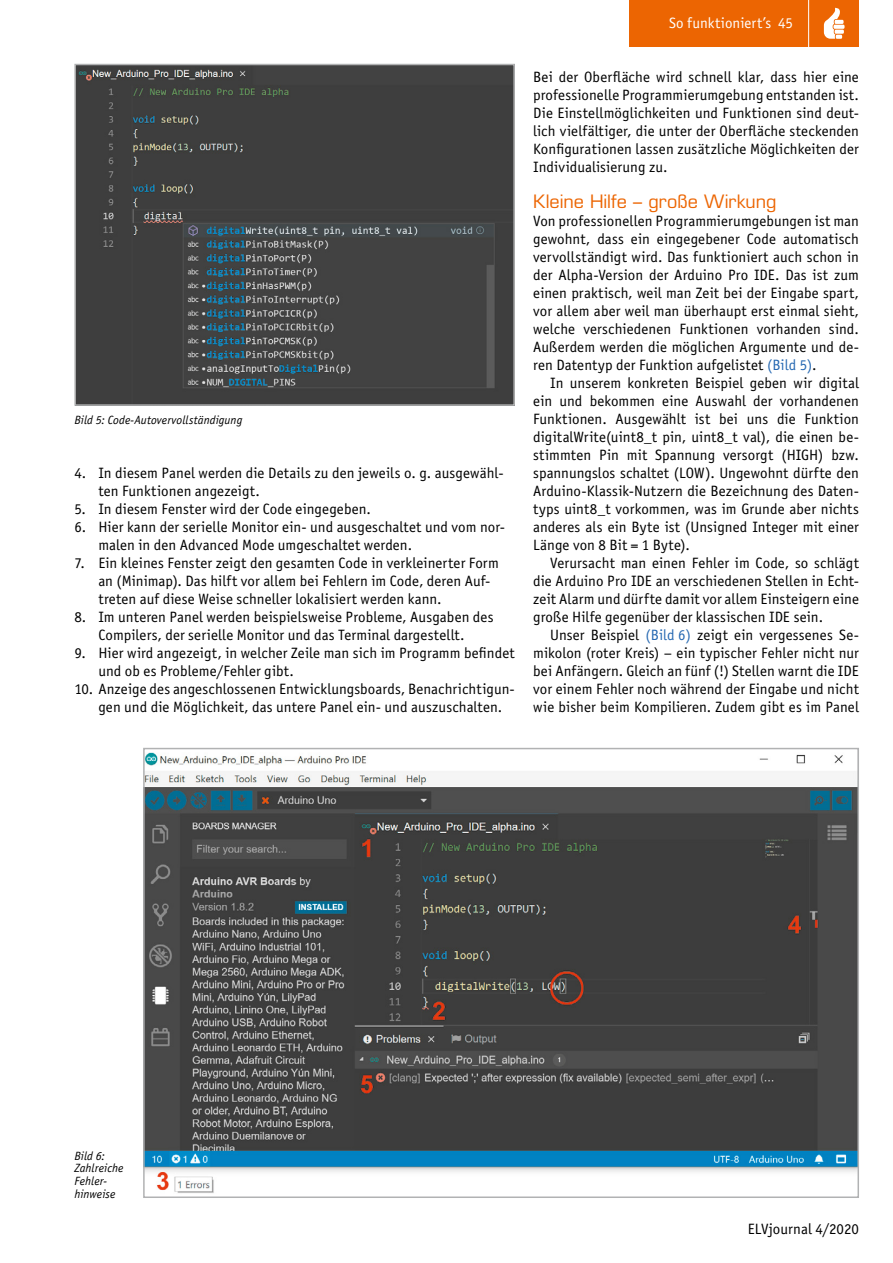
<style>
.page{position:relative;width:893px;height:1263px;background:#fff}
.page>*{position:absolute;margin:0;border:0;box-sizing:border-box;transform-origin:0 0}
.Subhead_5{font:18px "Eurostile LT Std";color:#ec6502}
.Fließtext_Neuer_Absa{font:15px/18px "Officina Sans Book ITC";letter-spacing:.005em;color:#000}
.Fließtext_Neue_Zeile{font:15px/18px "Officina Sans Book ITC";letter-spacing:.005em;color:#000;text-align:justify}
.t1{font:15px "Officina Sans Book ITC";color:#fff}
.Bildunterschrift{font:italic 12px/12.8px "Officina Sans Book ITC";letter-spacing:.005em;color:#000}
.s1{color:#2769b2}
</style>
<div class="page">
<div style="left:629px;top:0;width:230px;height:47px;background:#ec6502"></div>
<hr style="left:808px;top:0;width:1px;height:51px;background:#fff">
<svg style="left:824px;top:7px;width:20px;height:32px"></svg>
<img style="left:77px;top:67px;width:435px;height:336px">
<div style="left:74px;top:64px;width:441px;height:342px;border:2px solid #b1b2b3"></div>
<img style="left:146px;top:752px;width:710px;height:441px">
<div style="left:143px;top:748px;width:716px;height:450px;border:2px solid #b1b2b3"></div>
<p class="Bildunterschrift" style="left:74px;top:413px;width:169px">Bild 5: Code-Autovervollständigung</p>
<p class="Fließtext_Neuer_Absa" style="left:98px;top:463px;width:407px;text-indent:-24px">4. In diesem Panel werden die Details zu den jeweils o. g. ausgewähl&shy;ten Funktionen angezeigt.</p>
<p class="Fließtext_Neuer_Absa" style="left:74px;top:499px;width:298px">5. In diesem Fenster wird der Code eingegeben.</p>
<p class="Fließtext_Neuer_Absa" style="left:98px;top:517px;width:408px;text-indent:-24px">6. Hier kann der serielle Monitor ein- und ausgeschaltet und vom nor&shy;malen in den Advanced Mode umgeschaltet werden.</p>
<p class="Fließtext_Neuer_Absa" style="left:98px;top:553px;width:402px;text-indent:-24px">7. Ein kleines Fenster zeigt den gesamten Code in verkleinerter Form an (Minimap). Das hilft vor allem bei Fehlern im Code, deren Auf&shy;treten auf diese Weise schneller lokalisiert werden kann.</p>
<p class="Fließtext_Neuer_Absa" style="left:74px;top:607px;width:421px;text-align:center">8. Im unteren Panel werden beispielsweise Probleme, Ausgaben des<br>Compilers, der serielle Monitor und das Terminal dargestellt.</p>
<p class="Fließtext_Neuer_Absa" style="left:98px;top:643px;width:418px;text-indent:-24px">9. Hier wird angezeigt, in welcher Zeile man sich im Programm befindet und ob es Probleme/Fehler gibt.</p>
<p class="Fließtext_Neuer_Absa" style="left:98px;top:679px;width:418px;text-indent:-24px">10. Anzeige des angeschlossenen Entwicklungsboards, Benachrichtigun&shy;gen und die Möglichkeit, das untere Panel ein- und auszuschalten.</p>
<p class="t1" style="left:669px;top:13px;width:125px">So funktioniert’s 45</p>
<p class="Fließtext_Neuer_Absa" style="left:533px;top:67px;width:327px;text-align:justify">Bei der Oberfläche wird schnell klar, dass hier eine professionelle Programmierumgebung entstanden ist.<br>Die Einstellmöglichkeiten und Funktionen sind deut&shy;lich vielfältiger, die unter der Oberfläche steckenden Konfigurationen lassen zusätzliche Möglichkeiten der Individualisierung zu.</p>
<p class="Subhead_5" style="left:533px;top:190px;width:245px">Kleine Hilfe – große Wirkung</p>
<p class="Fließtext_Neuer_Absa" style="left:533px;top:211px;width:327px;text-align:justify">Von professionellen Programmierumgebungen ist man gewohnt, dass ein eingegebener Code automatisch vervollständigt wird. Das funktioniert auch schon in der Alpha-Version der Arduino Pro IDE. Das ist zum einen praktisch, weil man Zeit bei der Eingabe spart, vor allem aber weil man überhaupt erst einmal sieht, welche verschiedenen Funktionen vorhanden sind.<br>Außerdem werden die möglichen Argumente und de&shy;ren Datentyp der Funktion aufgelistet <span class="s1">(Bild 5)</span>.</p>
<p class="Fließtext_Neue_Zeile" style="left:533px;top:373px;width:327px;text-indent:17px">In unserem konkreten Beispiel geben wir digital ein und bekommen eine Auswahl der vorhandenen Funktionen. Ausgewählt ist bei uns die Funktion digitalWrite(uint8_t pin, uint8_t val), die einen be&shy;stimmten Pin mit Spannung versorgt (HIGH) bzw. spannungslos schaltet (LOW). Ungewohnt dürfte den Arduino-Klassik-Nutzern die Bezeichnung des Daten&shy;typs uint8_t vorkommen, was im Grunde aber nichts anderes als ein Byte ist (Unsigned Integer mit einer Länge von 8 Bit = 1 Byte).</p>
<p class="Fließtext_Neue_Zeile" style="left:533px;top:553px;width:327px;text-indent:17px">Verursacht man einen Fehler im Code, so schlägt die Arduino Pro IDE an verschiedenen Stellen in Echt&shy;zeit Alarm und dürfte damit vor allem Einsteigern eine große Hilfe gegenüber der klassischen IDE sein.</p>
<p class="Fließtext_Neue_Zeile" style="left:533px;top:625px;width:327px;text-indent:17px">Unser Beispiel <span class="s1">(Bild 6)</span> zeigt ein vergessenes Se&shy;mikolon (roter Kreis) – ein typischer Fehler nicht nur bei Anfängern. Gleich an fünf (!) Stellen warnt die IDE vor einem Fehler noch während der Eingabe und nicht wie bisher beim Kompilieren. Zudem gibt es im Panel</p>
<p class="Bildunterschrift" style="left:74px;top:1149px;width:51px">Bild 6:<br>Zahlreiche<br>Fehler-</p>
<p class="Bildunterschrift" style="left:74px;top:1187px;width:42px">hinweise</p>
<p class="Fließtext_Neue_Zeile" style="left:748px;top:1219px;width:113px">ELVjournal 4/2020</p>
</div>
